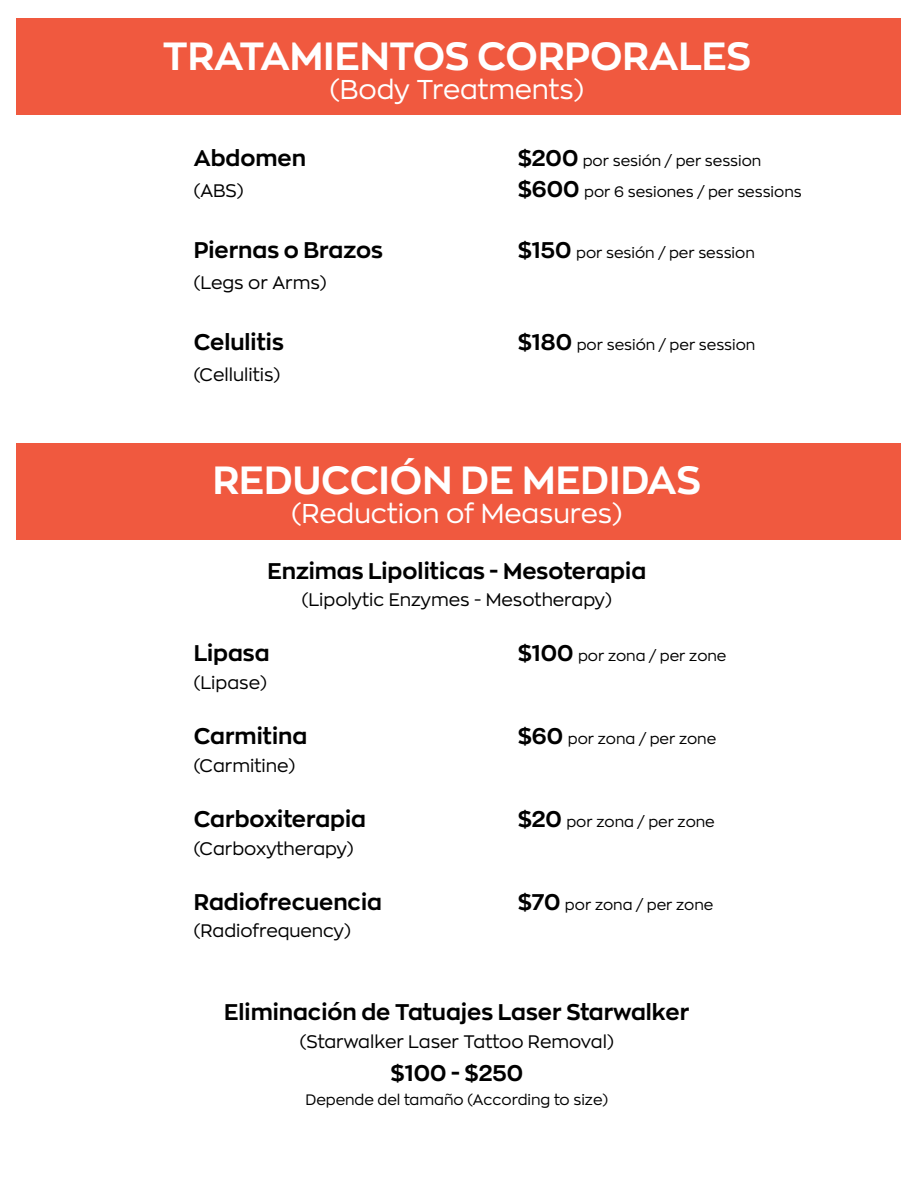
<style>
.page{position:relative;width:918px;height:1188px;background:#fff}
.page>*{position:absolute;margin:0;border:0;box-sizing:border-box;transform-origin:0 0}
.t1{font:700 39px "Zona Pro";color:#fff}
.t2{font:27px "Zona Pro";color:#fff}
.t3{font:700 22.5px "Zona Pro";color:#000}
.t4{font:18px "Zona Pro";color:#000}
.t5{font:15px "Zona Pro";color:#000}
.s1{font-weight:700;font-size:22.5px}
</style>
<div class="page">
<div style="left:17px;top:18px;width:884px;height:97px;background:#f0593f"></div>
<div style="left:17px;top:443px;width:884px;height:97px;background:#f0593f"></div>
<h1 class="t1" style="left:163px;top:32px;width:590px">TRATAMIENTOS CORPORALES</h1>
<h2 class="t2" style="left:330px;top:72px;width:256px">(Body Treatments)</h2>
<h3 class="t3" style="left:194px;top:145px;width:114px">Abdomen</h3>
<p class="t5" style="left:518px;top:151px;width:245px"><span class="s1">$200</span> por sesión / per session</p>
<p class="t4" style="left:194px;top:179px;width:51px">(ABS)</p>
<p class="t5" style="left:518px;top:182px;width:286px"><span class="s1">$600</span> por 6 sesiones / per sessions</p>
<h3 class="t3" style="left:194px;top:236px;width:191px">Piernas o Brazos</h3>
<p class="t5" style="left:518px;top:243px;width:239px"><span class="s1">$150</span> por sesión / per session</p>
<p class="t4" style="left:194px;top:271px;width:134px">(Legs or Arms)</p>
<h3 class="t3" style="left:194px;top:328px;width:92px">Celulitis</h3>
<p class="t5" style="left:518px;top:335px;width:239px"><span class="s1">$180</span> por sesión / per session</p>
<p class="t4" style="left:194px;top:362px;width:88px">(Cellulitis)</p>
<h1 class="t1" style="left:213px;top:456px;width:490px">REDUCCIÓN DE MEDIDAS</h1>
<h2 class="t2" style="left:291px;top:496px;width:332px">(Reduction of Measures)</h2>
<h3 class="t3" style="left:267px;top:557px;width:380px">Enzimas Lipoliticas - Mesoterapia</h3>
<p class="t4" style="left:302px;top:588px;width:312px">(Lipolytic Enzymes - Mesotherapy)</p>
<h3 class="t3" style="left:194px;top:640px;width:77px">Lipasa</h3>
<p class="t5" style="left:518px;top:646px;width:210px"><span class="s1">$100</span> por zona / per zone</p>
<p class="t4" style="left:194px;top:671px;width:75px">(Lipase)</p>
<h3 class="t3" style="left:194px;top:722px;width:115px">Carmitina</h3>
<p class="t5" style="left:518px;top:729px;width:200px"><span class="s1">$60</span> por zona / per zone</p>
<p class="t4" style="left:194px;top:754px;width:103px">(Carmitine)</p>
<h3 class="t3" style="left:194px;top:805px;width:174px">Carboxiterapia</h3>
<p class="t5" style="left:518px;top:812px;width:199px"><span class="s1">$20</span> por zona / per zone</p>
<p class="t4" style="left:194px;top:836px;width:162px">(Carboxytherapy)</p>
<h3 class="t3" style="left:194px;top:888px;width:190px">Radiofrecuencia</h3>
<p class="t5" style="left:518px;top:895px;width:197px"><span class="s1">$70</span> por zona / per zone</p>
<p class="t4" style="left:194px;top:919px;width:159px">(Radiofrequency)</p>
<h3 class="t3" style="left:224px;top:998px;width:467px">Eliminación de Tatuajes Laser Starwalker</h3>
<p class="t4" style="left:300px;top:1030px;width:315px">(Starwalker Laser Tattoo Removal)</p>
<h3 class="t3" style="left:391px;top:1060px;width:134px">$100 - $250</h3>
<p class="t5" style="left:306px;top:1090px;width:304px">Depende del tamaño (According to size)</p>
</div>
